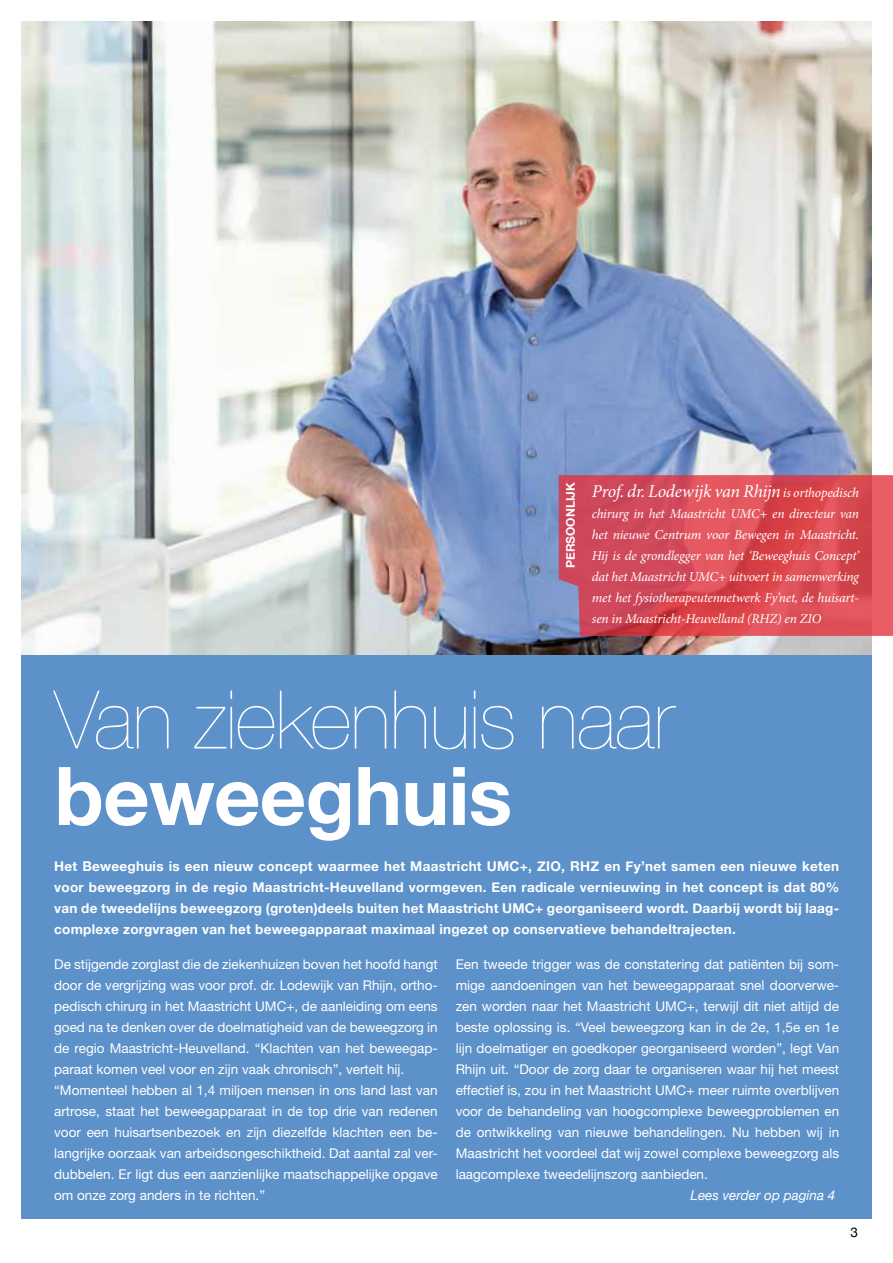
<style>
.page{position:relative;width:893px;height:1263px;background:#fff}
.page>*{position:absolute;margin:0;border:0;box-sizing:border-box;transform-origin:0 0}
.t1{font:200 81px "Helvetica Neue";letter-spacing:-.01em;color:#fff}
.t2{font:700 81px "Helvetica Neue";letter-spacing:-.01em;color:#fff}
.t3{font:italic 18px "Minion Pro";letter-spacing:-.015em;color:#fff}
.t4{font:13.5px/21px "Helvetica Neue";color:#fff}
.t5{font:700 13.5px/21px "Helvetica Neue";letter-spacing:.02em;color:#fff;text-align:justify}
.t6{font:italic 13.5px/21px "Minion Pro";letter-spacing:-.015em;color:#fff;text-align:justify}
.t7{font:italic 13.5px "Helvetica Neue";color:#fff}
.t8{font:13.5px "Helvetica Neue";color:#000}
.t9{font:700 12px "Helvetica Neue";color:#fff}
.s1{font-size:13.5px}
</style>
<div class="page">
<div style="left:21px;top:63px;width:851px;height:1156px;background:#5d91ca"></div>
<img style="left:21px;top:21px;width:851px;height:633px">
<svg style="left:559px;top:475px;width:334px;height:161px;background:#d64c58"></svg>
<p class="t9" style="left:561px;top:568px;width:87px;rotate:-90deg">PERSOONLIJK</p>
<h2 class="t3" style="left:592px;top:479px;width:269px">Prof. dr. Lodewijk van Rhijn <span class="s1">is orthopedisch</span></h2>
<p class="t6" style="left:592px;top:503px;width:269px">chirurg in het Maastricht UMC+ en directeur van het nieuwe Centrum voor Bewegen in Maastricht.<br>Hij is de grondlegger van het ‘Beweeghuis Concept’ dat het Maastricht UMC+ uitvoert in samenwerking met het fysiotherapeutennetwerk Fy’net, de huisart&shy;sen in Maastricht-Heuvelland (RHZ) en ZIO</p>
<h1 class="t1" style="left:55px;top:657px;width:621px">Van ziekenhuis naar</h1>
<h1 class="t2" style="left:55px;top:732px;width:459px">beweeghuis</h1>
<p class="t5" style="left:54px;top:856px;width:786px">Het Beweeghuis is een nieuw concept waarmee het Maastricht UMC+, ZIO, RHZ en Fy’net samen een nieuwe keten voor beweegzorg in de regio Maastricht-Heuvelland vormgeven. Een radicale vernieuwing in het concept is dat 80% van de tweedelijns beweegzorg (groten)deels buiten het Maastricht UMC+ georganiseerd wordt. Daarbij wordt bij laag&shy;complexe zorgvragen van het beweegapparaat maximaal ingezet op conservatieve behandeltrajecten.</p>
<p class="t4" style="left:54px;top:953px;width:385px">De stijgende zorglast die de ziekenhuizen boven het hoofd hangt door de vergrijzing was voor prof. dr. Lodewijk van Rhijn, ortho&shy;pedisch chirurg in het Maastricht UMC+, de aanleiding om eens goed na te denken over de doelmatigheid van de beweegzorg in de regio Maastricht-Heuvelland. “Klachten van het beweegap&shy;paraat komen veel voor en zijn vaak chronisch”, vertelt hij. “Momenteel hebben al 1,4 miljoen mensen in ons land last van artrose, staat het beweegapparaat in de top drie van redenen voor een huisartsenbezoek en zijn diezelfde klachten een be&shy;langrijke oorzaak van arbeidsongeschiktheid. Dat aantal zal ver&shy;dubbelen. Er ligt dus een aanzienlijke maatschappelijke opgave om onze zorg anders in te richten.”</p>
<p class="t4" style="left:456px;top:953px;width:385px;text-align:justify">Een tweede trigger was de constatering dat patiënten bij som&shy;mige aandoeningen van het beweegapparaat snel doorverwe&shy;zen worden naar het Maastricht UMC+, terwijl dit niet altijd de beste oplossing is. “Veel beweegzorg kan in de 2e, 1,5e en 1e lijn doelmatiger en goedkoper georganiseerd worden”, legt Van Rhijn uit. “Door de zorg daar te organiseren waar hij het meest effectief is, zou in het Maastricht UMC+ meer ruimte overblijven voor de behandeling van hoogcomplexe beweegproblemen en de ontwikkeling van nieuwe behandelingen. Nu hebben wij in Maastricht het voordeel dat wij zowel complexe beweegzorg als laagcomplexe tweedelijnszorg aanbieden.</p>
<p class="t7" style="left:690px;top:1185px;width:146px">Lees verder op pagina 4</p>
<p class="t8" style="left:850px;top:1222px;width:9px">3</p>
</div>
